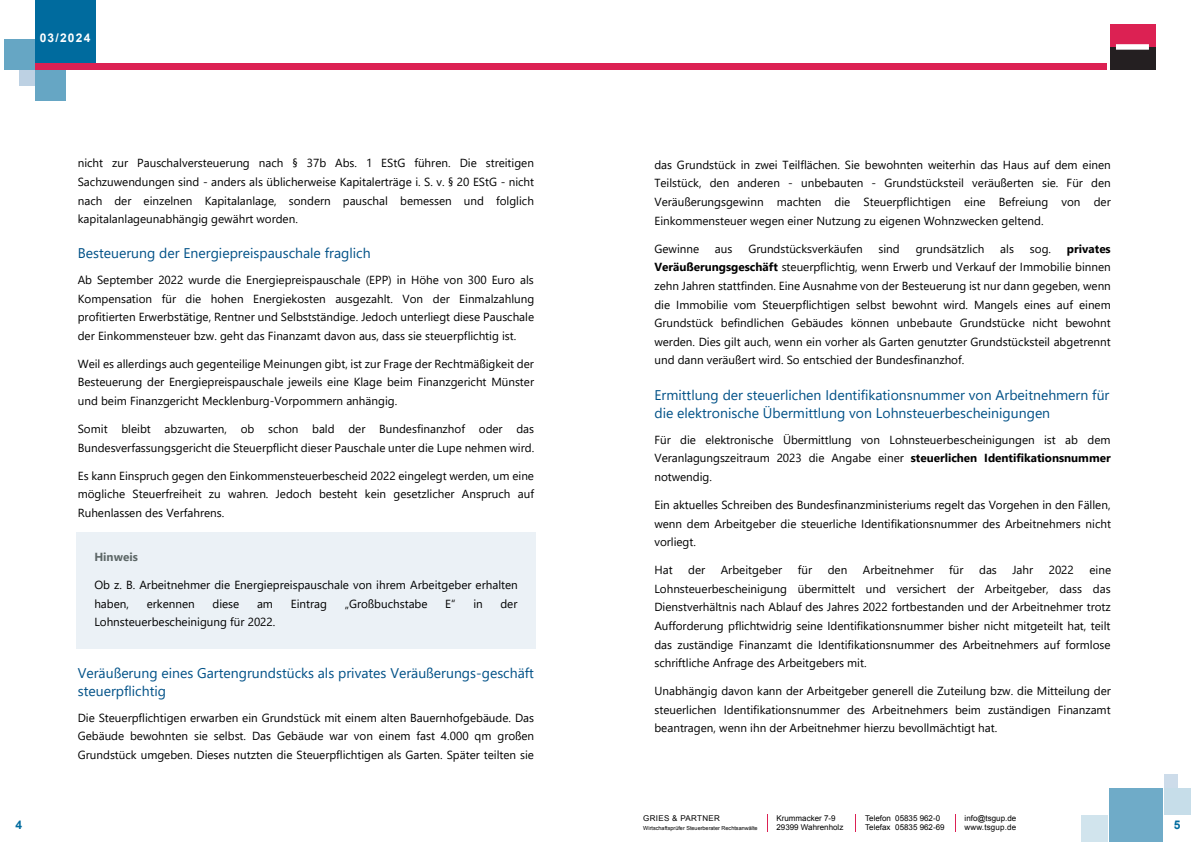
<style>
.page{position:relative;width:1191px;height:842px;background:#fff}
.page>*{position:absolute;margin:0;border:0;box-sizing:border-box;transform-origin:0 0}
.t1{font:14px/18.6px "Segoe UI";color:#005187}
.t2{font:700 12px "Arial";letter-spacing:.1em;color:#fff}
.t3{font:700 12px "Arial";color:#006b9e}
.t4{font:11.7px/18.6px "Segoe UI";color:#000;text-align:justify}
.t5{font:700 11.7px "Segoe UI";color:#5d6767}
.t6{font:8px "Arial";color:#000}
.t7{font:8px "Arial";letter-spacing:.04em;color:#000}
.t8{font:8px "Arial";letter-spacing:.02em;color:#000}
.t9{font:5.5px "Arial";color:#000}
.s1{font-weight:700}
</style>
<div class="page">
<div style="left:35px;top:0;width:60px;height:62px;background:#006b9e"></div>
<div style="left:35px;top:71px;width:30px;height:30px;background:#66a6c4"></div>
<div style="left:19px;top:71px;width:15px;height:15px;background:#bdd1e3"></div>
<div style="left:4px;top:40px;width:30px;height:30px;background:#66a6c4"></div>
<div style="left:35px;top:63px;width:560px;height:7px;background:#dc2153"></div>
<div style="left:510px;top:63px;width:597px;height:7px;background:#dc2153"></div>
<div style="left:1109px;top:24px;width:46px;height:23px;background:#dc2153"></div>
<div style="left:1109px;top:47px;width:46px;height:23px;background:#241f21"></div>
<div style="left:1116px;top:44px;width:33px;height:6px;background:#fff"></div>
<div style="left:1109px;top:788px;width:54px;height:54px;background:#6fabc8"></div>
<div style="left:1081px;top:815px;width:27px;height:27px;background:#d1e4ed"></div>
<div style="left:1164px;top:774px;width:13px;height:13px;background:#cddcea"></div>
<div style="left:1164px;top:788px;width:27px;height:27px;background:#c6dde9"></div>
<div style="left:83px;top:539px;width:445px;height:28px;background:#ebf1f6"></div>
<div style="left:76px;top:532px;width:459px;height:7px;background:#ebf1f6"></div>
<div style="left:76px;top:539px;width:7px;height:28px;background:#ebf1f6"></div>
<div style="left:528px;top:539px;width:7px;height:28px;background:#ebf1f6"></div>
<div style="left:83px;top:567px;width:445px;height:28px;background:#ebf1f6"></div>
<div style="left:76px;top:567px;width:7px;height:28px;background:#ebf1f6"></div>
<div style="left:528px;top:567px;width:7px;height:28px;background:#ebf1f6"></div>
<div style="left:83px;top:595px;width:445px;height:19px;background:#ebf1f6"></div>
<div style="left:76px;top:595px;width:7px;height:19px;background:#ebf1f6"></div>
<div style="left:528px;top:595px;width:7px;height:19px;background:#ebf1f6"></div>
<div style="left:83px;top:614px;width:445px;height:28px;background:#ebf1f6"></div>
<div style="left:76px;top:642px;width:459px;height:7px;background:#ebf1f6"></div>
<div style="left:76px;top:614px;width:7px;height:28px;background:#ebf1f6"></div>
<div style="left:528px;top:614px;width:7px;height:28px;background:#ebf1f6"></div>
<svg style="left:767px;top:814px;width:1px;height:18px"></svg>
<svg style="left:855px;top:814px;width:1px;height:18px"></svg>
<p class="t2" style="left:40px;top:30px;width:52px">03/2024</p>
<p class="t4" style="left:78px;top:153px;width:458px">nicht zur Pauschalversteuerung nach § 37b Abs. 1 EStG führen. Die streitigen Sachzuwendungen sind - anders als üblicherweise Kapitalerträge i. S. v. § 20 EStG - nicht nach der einzelnen Kapitalanlage, sondern pauschal bemessen und folglich kapitalanlageunabhängig gewährt worden.</p>
<p class="t1" style="left:78px;top:243px;width:294px">Besteuerung der Energiepreispauschale fraglich</p>
<p class="t4" style="left:78px;top:269px;width:458px">Ab September 2022 wurde die Energiepreispauschale (EPP) in Höhe von 300 Euro als Kompensation für die hohen Energiekosten ausgezahlt. Von der Einmalzahlung profitierten Erwerbstätige, Rentner und Selbstständige. Jedoch unterliegt diese Pauschale der Einkommensteuer bzw. geht das Finanzamt davon aus, dass sie steuerpflichtig ist.</p>
<p class="t4" style="left:78px;top:353px;width:458px">Weil es allerdings auch gegenteilige Meinungen gibt, ist zur Frage der Rechtmäßigkeit der Besteuerung der Energiepreispauschale jeweils eine Klage beim Finanzgericht Münster und beim Finanzgericht Mecklenburg-Vorpommern anhängig.</p>
<p class="t4" style="left:78px;top:418px;width:458px">Somit bleibt abzuwarten, ob schon bald der Bundesfinanzhof oder das<br>Bundesverfassungsgericht die Steuerpflicht dieser Pauschale unter die Lupe nehmen wird.</p>
<p class="t4" style="left:78px;top:465px;width:458px">Es kann Einspruch gegen den Einkommensteuerbescheid 2022 eingelegt werden, um eine mögliche Steuerfreiheit zu wahren. Jedoch besteht kein gesetzlicher Anspruch auf Ruhenlassen des Verfahrens.</p>
<p class="t5" style="left:94px;top:546px;width:45px">Hinweis</p>
<p class="t4" style="left:94px;top:574px;width:425px">Ob z. B. Arbeitnehmer die Energiepreispauschale von ihrem Arbeitgeber erhalten haben,</p>
<p class="t4" style="left:147px;top:593px;width:49px">erkennen</p>
<p class="t4" style="left:212px;top:593px;width:28px">diese</p>
<p class="t4" style="left:257px;top:593px;width:18px">am</p>
<p class="t4" style="left:291px;top:593px;width:38px">Eintrag</p>
<p class="t4" style="left:345px;top:593px;width:84px">„Großbuchstabe</p>
<p class="t4" style="left:445px;top:593px;width:12px">E“</p>
<p class="t4" style="left:473px;top:593px;width:11px">in</p>
<p class="t4" style="left:500px;top:593px;width:19px">der</p>
<p class="t4" style="left:94px;top:612px;width:183px">Lohnsteuerbescheinigung für 2022.</p>
<p class="t1" style="left:78px;top:662px;width:458px">Veräußerung eines Gartengrundstücks als privates Veräußerungs-geschäft steuerpflichtig</p>
<p class="t4" style="left:78px;top:707px;width:458px">Die Steuerpflichtigen erwarben ein Grundstück mit einem alten Bauernhofgebäude. Das Gebäude bewohnten sie selbst. Das Gebäude war von einem fast 4.000 qm großen Grundstück umgeben. Dieses nutzten die Steuerpflichtigen als Garten. Später teilten sie</p>
<p class="t4" style="left:654px;top:154px;width:458px">das Grundstück in zwei Teilflächen. Sie bewohnten weiterhin das Haus auf dem einen Teilstück, den anderen - unbebauten - Grundstücksteil veräußerten sie. Für den Veräußerungsgewinn machten die Steuerpflichtigen eine Befreiung von der Einkommensteuer wegen einer Nutzung zu eigenen Wohnzwecken geltend.</p>
<p class="t4" style="left:654px;top:238px;width:46px">Gewinne</p>
<p class="t4" style="left:715px;top:238px;width:19px">aus</p>
<p class="t4" style="left:748px;top:238px;width:116px">Grundstücksverkäufen</p>
<p class="t4" style="left:878px;top:238px;width:23px">sind</p>
<p class="t4" style="left:915px;top:238px;width:70px">grundsätzlich</p>
<p class="t4" style="left:1000px;top:238px;width:15px">als</p>
<p class="t4" style="left:1030px;top:238px;width:23px">sog.</p>
<p class="t4" style="left:654px;top:238px;width:458px;text-indent:412px"><span class="s1">privates Veräußerungsgeschäft</span> steuerpflichtig, wenn Erwerb und Verkauf der Immobilie binnen zehn Jahren stattfinden. Eine Ausnahme von der Besteuerung ist nur dann gegeben, wenn die Immobilie vom Steuerpflichtigen selbst bewohnt wird. Mangels eines auf einem Grundstück befindlichen Gebäudes können unbebaute Grundstücke nicht bewohnt werden. Dies gilt auch, wenn ein vorher als Garten genutzter Grundstücksteil abgetrennt und dann veräußert wird. So entschied der Bundesfinanzhof.</p>
<p class="t1" style="left:654px;top:384px;width:456px">Ermittlung der steuerlichen Identifikationsnummer von Arbeitnehmern für die elektronische Übermittlung von Lohnsteuerbescheinigungen</p>
<p class="t4" style="left:654px;top:429px;width:458px">Für die elektronische Übermittlung von Lohnsteuerbescheinigungen ist ab dem Veranlagungszeitraum 2023 die Angabe einer <span class="s1">steuerlichen Identifikationsnummer </span>notwendig.</p>
<p class="t4" style="left:654px;top:494px;width:458px">Ein aktuelles Schreiben des Bundesfinanzministeriums regelt das Vorgehen in den Fällen, wenn dem Arbeitgeber die steuerliche Identifikationsnummer des Arbeitnehmers nicht vorliegt.</p>
<p class="t4" style="left:654px;top:560px;width:20px">Hat</p>
<p class="t4" style="left:688px;top:560px;width:19px">der</p>
<p class="t4" style="left:720px;top:560px;width:63px">Arbeitgeber</p>
<p class="t4" style="left:797px;top:560px;width:16px">für</p>
<p class="t4" style="left:827px;top:560px;width:21px">den</p>
<p class="t4" style="left:863px;top:560px;width:72px">Arbeitnehmer</p>
<p class="t4" style="left:949px;top:560px;width:16px">für</p>
<p class="t4" style="left:979px;top:560px;width:19px">das</p>
<p class="t4" style="left:1012px;top:560px;width:22px">Jahr</p>
<p class="t4" style="left:1048px;top:560px;width:27px">2022</p>
<p class="t4" style="left:654px;top:560px;width:458px;text-indent:435px">eine Lohnsteuerbescheinigung übermittelt und versichert der Arbeitgeber, dass das Dienstverhältnis nach Ablauf des Jahres 2022 fortbestanden und der Arbeitnehmer trotz Aufforderung pflichtwidrig seine Identifikationsnummer bisher nicht mitgeteilt hat, teilt das zuständige Finanzamt die Identifikationsnummer des Arbeitnehmers auf formlose schriftliche Anfrage des Arbeitgebers mit.</p>
<p class="t4" style="left:654px;top:681px;width:458px">Unabhängig davon kann der Arbeitgeber generell die Zuteilung bzw. die Mitteilung der steuerlichen Identifikationsnummer des Arbeitnehmers beim zuständigen Finanzamt beantragen, wenn ihn der Arbeitnehmer hierzu bevollmächtigt hat.</p>
<p class="t6" style="left:964px;top:813px;width:53px">info@tsgup.de</p>
<p class="t8" style="left:964px;top:822px;width:53px">www.tsgup.de</p>
<p class="t7" style="left:643px;top:813px;width:78px">GRIES &amp; PARTNER</p>
<p class="t9" style="left:643px;top:825px;width:116px">Wirtschaftsprüfer Steuerberater Rechtsanwälte</p>
<p class="t6" style="left:865px;top:813px;width:76px">Telefon 05835 962-0</p>
<p class="t6" style="left:865px;top:822px;width:81px">Telefax 05835 962-69</p>
<p class="t6" style="left:776px;top:813px;width:61px">Krummacker 7-9</p>
<p class="t6" style="left:776px;top:822px;width:68px">29399 Wahrenholz</p>
<p class="t3" style="left:15px;top:817px;width:8px">4</p>
<p class="t3" style="left:1173px;top:817px;width:8px">5</p>
</div>
